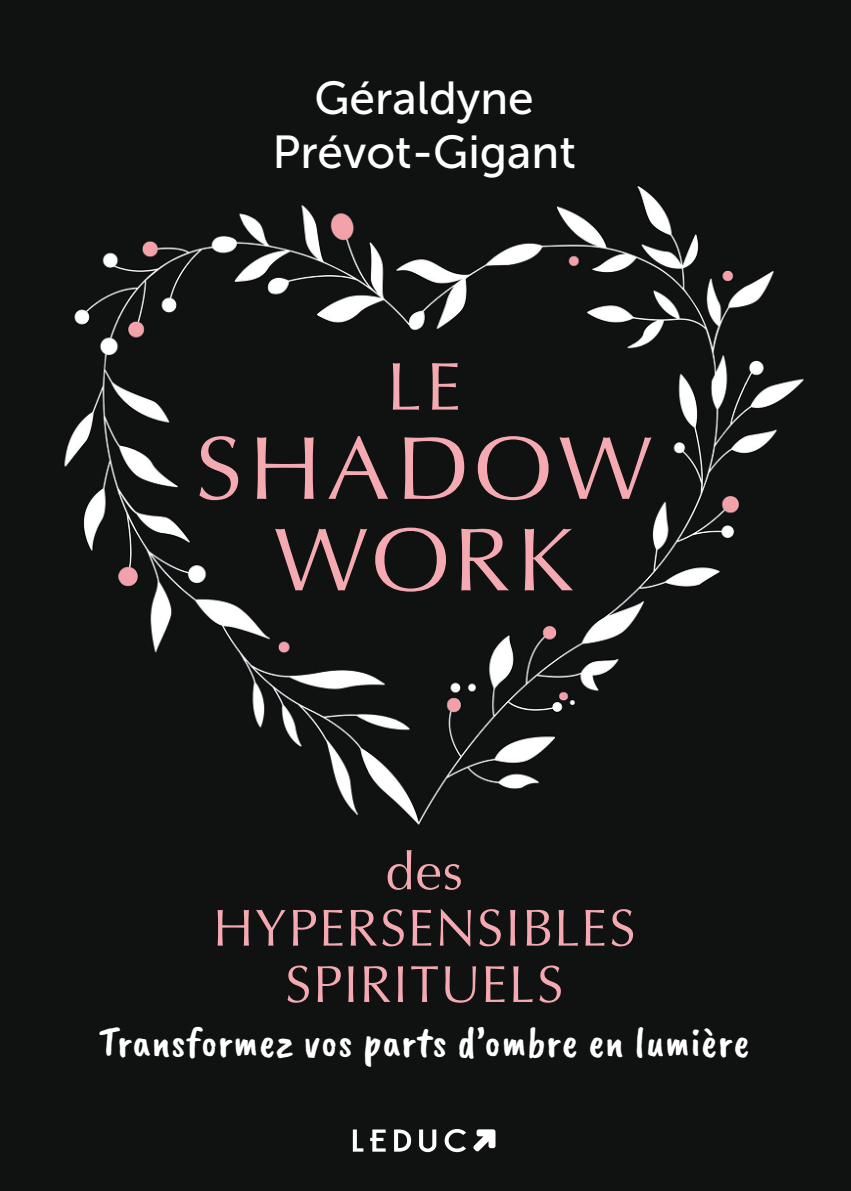
<style>
.page{position:relative;width:851px;height:1191px;background:#fff}
.page>*{position:absolute;margin:0;border:0;box-sizing:border-box;transform-origin:0 0}
.t1{font:89.8px/91.4px "Optima";letter-spacing:.055em;color:#f5aab1;text-align:center;scale:1.05 1}
.t2{font:67.8px "Optima";color:#f5aab1;scale:1.05 1}
.t3{font:52.2px/56.4px "Optima";letter-spacing:.03em;color:#f5aab1;text-align:center}
.t4{font:46.2px/54.2px "Museo Sans 500";color:#fff;text-align:center}
.t5{font:42.2px "Caveat Brush";letter-spacing:.02em;color:#fff}
</style>
<div class="page">
<div style="left:0;top:0;width:850px;height:1191px;background:#101212"></div>
<svg style="left:353px;top:1129px;width:10px;height:22px"></svg>
<svg style="left:370px;top:1129px;width:15px;height:22px"></svg>
<svg style="left:394px;top:1129px;width:17px;height:22px"></svg>
<svg style="left:419px;top:1129px;width:17px;height:23px"></svg>
<svg style="left:444px;top:1129px;width:22px;height:23px"></svg>
<svg style="left:473px;top:1129px;width:22px;height:22px"></svg>
<p class="t4" style="left:272px;top:71px;width:305px">Géraldyne<br>Prévot-Gigant</p>
<h2 class="t2" style="left:386px;top:347px;width:73px">LE</h2>
<h1 class="t1" style="left:195px;top:424px;width:437px">SHADOW<br>WORK</h1>
<p class="t3" style="left:213px;top:844px;width:424px">des<br>HYPERSENSIBLES<br>SPIRITUELS</p>
<p class="t5" style="left:99px;top:1018px;width:652px">Transformez vos parts d’ombre en lumière</p>
</div>
